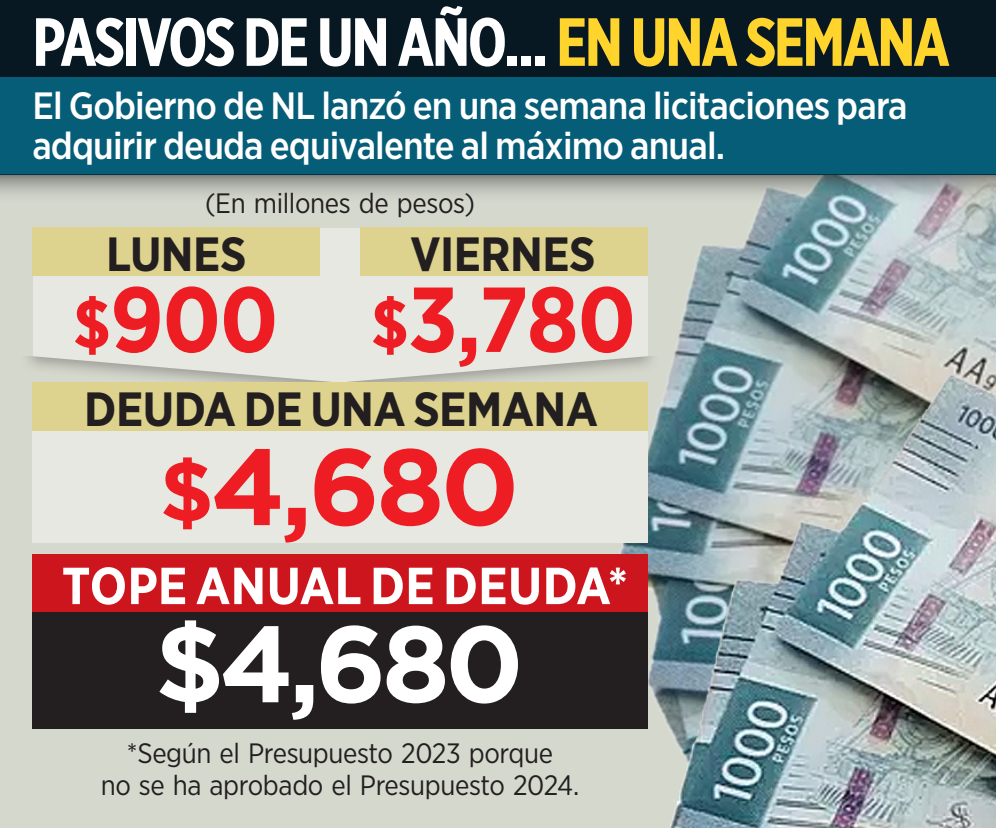
<style>
.page{position:relative;width:996px;height:828px;background:#d5d8cd}
.page>*{position:absolute;margin:0;border:0;box-sizing:border-box;transform-origin:0 0}
.t1{font:700 108px/177.2px "Gotham";letter-spacing:-.04em;color:#fff}
.t2{font:700 92px "Gotham Narrow";letter-spacing:-.015em;color:#ee1d23}
.t3{font:700 68px "Gotham X Narrow";letter-spacing:-.035em;color:#fff}
.t4{font:700 52px "Gotham Narrow";color:#fff}
.t5{font:700 48px "Gotham Narrow";letter-spacing:-.01em;color:#231f20}
.t6{font:500 38px/40px "Gotham Narrow";letter-spacing:-.025em;color:#fff}
.t7{font:28px/32px "Gotham Narrow";letter-spacing:-.015em;color:#231f20;text-align:center}
.s1{color:#ffd42c}
.s2{font-size:68px}
.s3{font-size:84px;color:#ee1d23}
.s4{color:#ee1d23}
</style>
<div class="page">
<img style="left:600px;top:206px;width:396px;height:622px">
<svg style="left:32px;top:355px;width:616px;height:28px"></svg>
<div style="left:32px;top:228px;width:616px;height:127px;background:#e6e8e1"></div>
<div style="left:648px;top:228px;width:25px;height:127px;background:#d5d8cd"></div>
<div style="left:20px;top:198px;width:653px;height:30px;background:#d5d8cd"></div>
<div style="left:32px;top:393px;width:616px;height:150px;background:#e6e8e1"></div>
<div style="left:0;top:0;width:996px;height:77px;background:#071822"></div>
<div style="left:0;top:77px;width:996px;height:98px;background:#065d77"></div>
<svg style="left:0;top:175px;width:996px;height:31px"></svg>
<div style="left:32px;top:383px;width:616px;height:48px;background:#ddd38e"></div>
<div style="left:32px;top:228px;width:288px;height:48px;background:#ddd38e"></div>
<div style="left:360px;top:228px;width:288px;height:48px;background:#ddd38e"></div>
<div style="left:32px;top:608px;width:616px;height:120px;background:#231f20"></div>
<div style="left:32px;top:555px;width:616px;height:57px;background:#cd151d"></div>
<h3 class="t3" style="left:32px;top:0;width:919px">PASIVOS DE UN AÑO... <span class="s1">EN UNA SEMANA</span></h3>
<p class="t6" style="left:32px;top:85px;width:877px">El Gobierno de NL lanzó en una semana licitaciones para adquirir deuda equivalente al máximo anual.</p>
<p class="t7" style="left:205px;top:186px;width:271px">(En millones de pesos)</p>
<p class="t5" style="left:106px;top:223px;width:142px">LUNES</p>
<h2 class="t2" style="left:73px;top:260px;width:207px"><span class="s2">$</span>900</h2>
<p class="t5" style="left:410px;top:223px;width:187px">VIERNES</p>
<h2 class="t2" style="left:371px;top:260px;width:267px"><span class="s2">$</span>3,780</h2>
<p class="t5" style="left:84px;top:378px;width:515px">DEUDA DE UNA SEMANA</p>
<h1 class="t1" style="left:155px;top:398px;width:371px"><span class="s3">$</span><span class="s4">4,680 </span>$4,680</h1>
<p class="t7" style="left:101px;top:737px;width:480px">*Según el Presupuesto 2023 porque<br>no se ha aprobado el Presupuesto 2024.</p>
<h3 class="t4" style="left:62px;top:552px;width:568px">TOPE ANUAL DE DEUDA*</h3>
</div>
